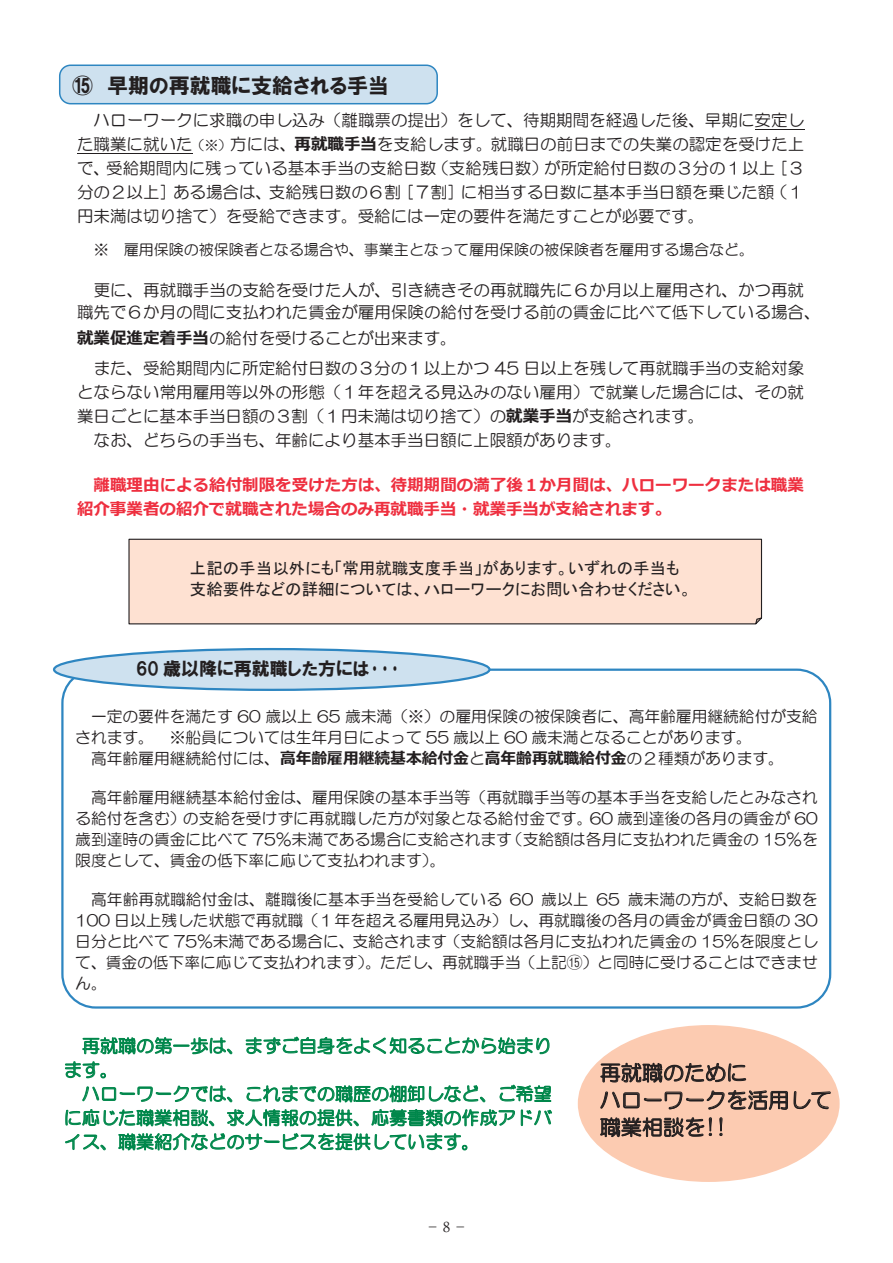
<style>
.page{position:relative;width:893px;height:1263px;background:#fff}
.page>*{position:absolute;margin:0;border:0;box-sizing:border-box;transform-origin:0 0}
.t1{font:21px/27.2px "HG Maru Gothic MPRO";letter-spacing:.005em;color:#231f20}
.t2{font:21px "HGP Soei Kakugothic UB";color:#231f20}
.t3{font:18px "HG Maru Gothic MPRO";letter-spacing:.005em;color:#00874b}
.t4{font:18px "HGP Soei Kakugothic UB";color:#231f20}
.t5{font:16.5px/24px "HG Maru Gothic MPRO";color:#231f20;text-align:justify}
.t6{font:700 16.5px/24px "Meiryo";color:#ee2f3f}
.t7{font:16.5px/21.5px "MS P Gothic";color:#231f20}
.t8{font:15.75px/21px "HG Maru Gothic MPRO";color:#231f20;text-align:justify}
.t9{font:15px "HG Maru Gothic MPRO";color:#231f20}
.t10{font:13.8px "Ryumin Pr 6";color:#231f20}
.s1{font-size:13.5px}
.s2{font-family:"Meiryo";font-weight:700}
.s3{font-size:16.5px}
.s4{font-family:"MS Mincho"}
</style>
<div class="page">
<hr style="left:755px;top:129px;width:49px;height:1px;background:#231f20">
<hr style="left:77px;top:153px;width:116px;height:1px;background:#231f20">
<svg style="left:82px;top:1037px;width:150px;height:17px"></svg>
<svg style="left:246px;top:1036px;width:303px;height:18px"></svg>
<svg style="left:65px;top:1061px;width:487px;height:89px"></svg>
<div style="left:578px;top:1025px;width:262px;height:157px;background:#fccbb1;border-radius:50%"></div>
<svg style="left:600px;top:1063px;width:146px;height:19px"></svg>
<svg style="left:601px;top:1090px;width:187px;height:19px"></svg>
<svg style="left:794px;top:1071px;width:37px;height:38px"></svg>
<svg style="left:600px;top:1117px;width:112px;height:20px"></svg>
<svg style="left:719px;top:1117px;width:4px;height:19px"></svg>
<div style="left:60px;top:65px;width:377px;height:39px;background:#cee1ef;border-radius:11px"></div>
<div style="left:59px;top:65px;width:379px;height:39px;border:2px solid #2e86c1;border-radius:11px"></div>
<div style="left:54px;top:649px;width:435px;height:41px;background:#cee1ef;border-radius:50%"></div>
<div style="left:53px;top:648px;width:438px;height:43px;border:2px solid #2e86c1;border-radius:50%"></div>
<svg style="left:128px;top:538px;width:635px;height:87px;background:#f2d7c9"></svg>
<div style="left:190px;top:557px;width:509px;height:53px;background:#fee1d2"></div>
<p class="t2" style="left:72px;top:75px;width:318px">⑮ 早期の再就職に支給される手当</p>
<p class="t5" style="left:77px;top:108px;width:729px;text-indent:16px">ハローワークに求職の申し込み（離職票の提出）をして、待期期間を経過した後、早期に安定した職業に就いた<span class="s1">（※）</span>方には、<span class="s2">再就職手当</span>を支給します。就職日の前日までの失業の認定を受けた上で、受給期間内に残っている基本手当の支給日数（支給残日数）が所定給付日数の３分の１以上［３分の２以上］ある場合は、支給残日数の６割［７割］に相当する日数に基本手当日額を乗じた額（１円未満は切り捨て）を受給できます。受給には一定の要件を満たすことが必要です。</p>
<p class="t9" style="left:94px;top:242px;width:662px">※ 雇用保険の被保険者となる場合や、事業主となって雇用保険の被保険者を雇用する場合など。</p>
<p class="t5" style="left:77px;top:280px;width:745px;line-height:21.3px;text-align:center">更に、再就職手当の支給を受けた人が、引き続きその再就職先に６か月以上雇用され、かつ再就<br>職先で６か月の間に支払われた賃金が雇用保険の給付を受ける前の賃金に比べて低下している場合、</p>
<p class="t5" style="left:94px;top:322px;width:712px;line-height:30.3px;text-indent:-17px"><span class="s2">就業促進定着手当</span>の給付を受けることが出来ます。<br>また、受給期間内に所定給付日数の３分の１以上かつ 45 日以上を残して再就職手当の支給対象</p>
<p class="t5" style="left:77px;top:380px;width:728px">とならない常用雇用等以外の形態（１年を超える見込みのない雇用）で就業した場合には、その就</p>
<p class="t5" style="left:77px;top:404px;width:629px">業日ごとに基本手当日額の３割（１円未満は切り捨て）の<span class="s2">就業手当</span>が支給されます。</p>
<p class="t5" style="left:94px;top:428px;width:530px">なお、どちらの手当も、年齢により基本手当日額に上限額があります。</p>
<p class="t6" style="left:77px;top:474px;width:728px;text-indent:16px">離職理由による給付制限を受けた方は、待期期間の満了後１か月間は、ハローワークまたは職業紹介事業者の紹介で就職された場合のみ再就職手当・就業手当が支給されます。</p>
<p class="t7" style="left:190px;top:557px;width:503px">上記の手当以外にも「常用就職支度手当」があります。いずれの手当も支給要件などの詳細については、ハローワークにお問い合わせください。</p>
<p class="t4" style="left:136px;top:659px;width:266px">60 歳以降に再就職した方には･･･</p>
<p class="t8" style="left:91px;top:705px;width:728px">一定の要件を満たす 60 歳以上 65 歳未満（※）の雇用保険の被保険者に、高年齢雇用継続給付が支給</p>
<p class="t8" style="left:75px;top:726px;width:678px">されます。 ※船員については生年月日によって 55 歳以上 60 歳未満となることがあります。</p>
<p class="t8" style="left:91px;top:747px;width:694px">高年齢雇用継続給付には、<span class="s2">高年齢雇用継続基本給付金</span>と<span class="s2">高年齢再就職給付金</span>の２種類があります。</p>
<p class="t8" style="left:75px;top:786px;width:744px;text-indent:16px">高年齢雇用継続基本給付金は、雇用保険の基本手当<span class="s3">等</span>（再就職手当等の基本手当を支給したとみなされる給付を含む）の支給を受けずに再就職した方が対象となる給付金です。60 歳到達後の各月の賃金が 60歳到達時の賃金に比べて 75％未満である場合に支給されます（支給額は各月に支払われた賃金の 15％を限度として、賃金の低下率に応じて支払われます）。</p>
<p class="t8" style="left:75px;top:888px;width:744px;text-indent:16px">高年齢再就職給付金は、離職後に基本手当を受給している 60 歳以上 65 歳未満の方が、支給日数を100 日以上残した状態で再就職（１年を超える雇用見込み）し、再就職後の各月の賃金が賃金日額の 30日分と比べて 75％未満である場合に、支給されます（支給額は各月に支払われた賃金の 15%を限度として、賃金の低下率に応じて支払われます）。ただし、再就職手当（上記⑮）と同時に受けることはできません。</p>
<p class="t3" style="left:82px;top:1037px;width:471px">再就職の第一歩は、まずご自身をよく知ることから始まり</p>
<p class="t3" style="left:64px;top:1061px;width:56px">ます。</p>
<p class="t3" style="left:82px;top:1085px;width:471px">ハローワークでは、これまでの職歴の棚卸しなど、ご希望</p>
<p class="t3" style="left:64px;top:1109px;width:489px">に応じた職業相談、求人情報の提供、応募書類の作成アドバ</p>
<p class="t3" style="left:64px;top:1133px;width:417px">イス、職業紹介などのサービスを提供しています。</p>
<p class="t10" style="left:426px;top:1215px;width:43px">－8－</p>
<p class="t1" style="left:600px;top:1059px;width:233px">再就職のために<br>ハローワークを活用して職業相談を<span class="s4">!!</span></p>
</div>
